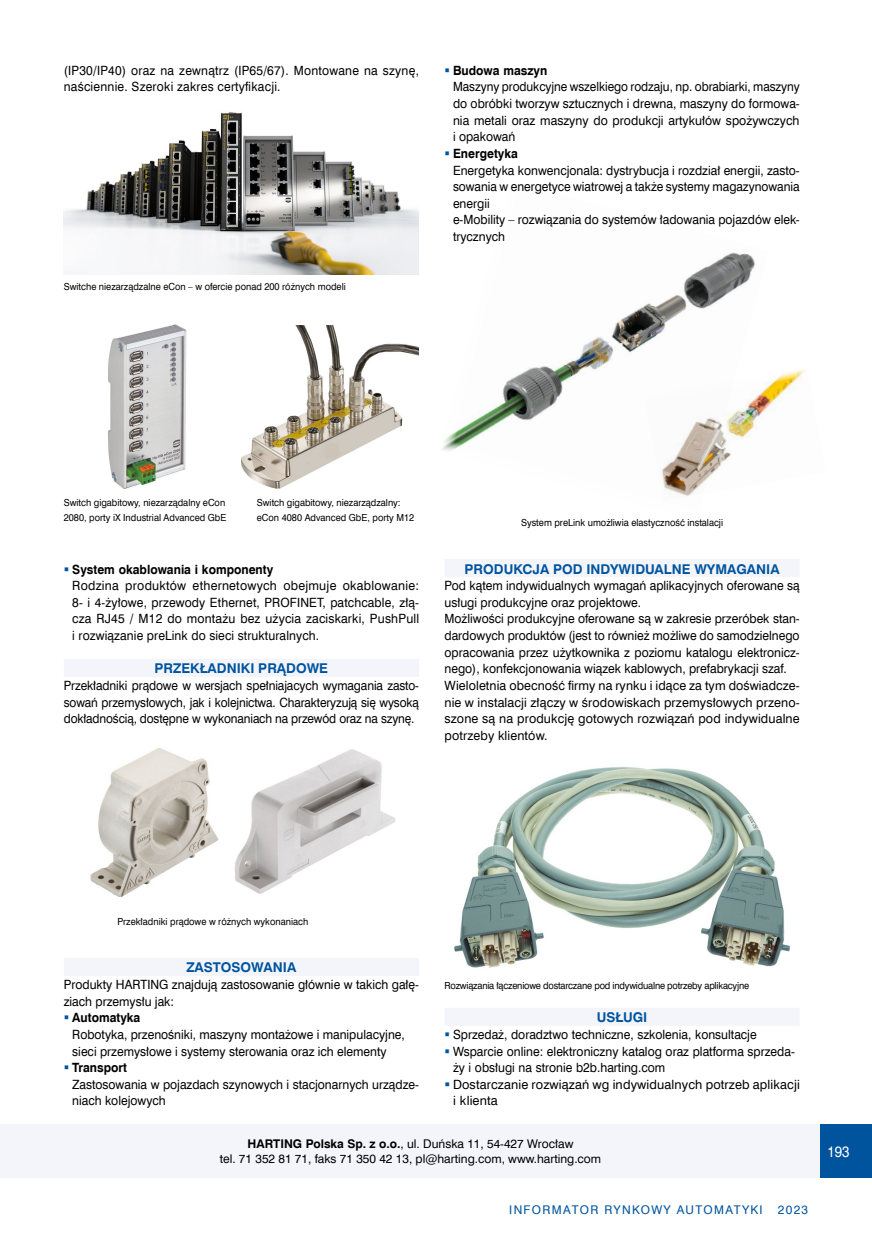
<style>
.page{position:relative;width:872px;height:1234px;background:#fff}
.page>*{position:absolute;margin:0;border:0;box-sizing:border-box;transform-origin:0 0}
.t1{font:15px "Swis 721 EU";color:#fff;scale:.9 1}
.prezŚródtytuł{font:700 13.5px "Swis 721 EU";color:#00549e}
.prezPodstawowy{font:12.75px/16.6px "Swis 721 EU";color:#000;scale:.95 1}
.prezPodstawowy-2{font:12.75px/16.6px "Swis 721 EU";color:#000;text-align:justify}
.prezPodstawowy-3{font:12.75px/16.6px "Swis 721 EU";color:#000;text-align:justify;scale:.94 1}
.prezPodstawowy-4{font:12.75px/16.6px "Swis 721 EU";color:#000;text-align:justify;scale:.93 1}
.prezPodstawowy-5{font:12.75px/16.6px "Swis 721 EU";letter-spacing:.02em;color:#000;scale:.95 1}
.t2{font:700 12.75px "Swis 721 EU";color:#000;scale:.95 1}
.prezStopka{font:12px "Swis 721 EU";color:#000}
.t3{font:12px "Swis 721 EU";letter-spacing:.11em;color:#00549e}
.prezPodpisZdj{font:9.75px/15px "Swis 721 EU";color:#000;scale:.95 1}
.prezPodpisZdj-2{font:9.75px "Swis 721 EU";letter-spacing:-.02em;color:#000;scale:.95 1}
.s1{font-weight:700}
</style>
<div class="page">
<div style="left:0;top:1124px;width:872px;height:53px;background:#f4f5fb"></div>
<div style="left:821px;top:1124px;width:51px;height:53px;background:#00549e"></div>
<div style="left:64px;top:658px;width:355px;height:18px;background:#f4f5fb"></div>
<div style="left:64px;top:957px;width:355px;height:18px;background:#f4f5fb"></div>
<div style="left:444px;top:559px;width:355px;height:18px;background:#f4f5fb"></div>
<div style="left:444px;top:1007px;width:355px;height:18px;background:#f4f5fb"></div>
<img style="left:64px;top:112px;width:355px;height:162px">
<img style="left:442px;top:252px;width:313px;height:199px">
<img style="left:644px;top:367px;width:162px;height:129px">
<img style="left:454px;top:767px;width:336px;height:200px">
<img style="left:90px;top:748px;width:129px;height:148px">
<img style="left:235px;top:749px;width:160px;height:145px">
<img style="left:241px;top:325px;width:178px;height:164px">
<img style="left:108px;top:324px;width:79px;height:165px">
<p class="prezPodstawowy-5" style="left:64px;top:62px;width:375px">(IP30/IP40) oraz na zewnątrz (IP65/67). Montowane na szynę, naściennie. Szeroki zakres certyfikacji.</p>
<p class="prezPodpisZdj" style="left:64px;top:279px;width:298px">Switche niezarządzalne eCon – w ofercie ponad 200 różnych modeli</p>
<p class="t2" style="left:453px;top:62px;width:101px">Budowa maszyn</p>
<p class="prezPodstawowy-4" style="left:453px;top:79px;width:374px">Maszyny produkcyjne wszelkiego rodzaju, np. obrabiarki, maszyny do obróbki tworzyw sztucznych i drewna, maszyny do formowa&shy;nia metali oraz maszyny do produkcji artykułów spożywczych i opakowań</p>
<p class="t2" style="left:453px;top:145px;width:70px">Energetyka</p>
<p class="prezPodstawowy" style="left:453px;top:162px;width:366px;text-align:justify">Energetyka konwencjonala: dystrybucja i rozdział energii, zasto&shy;sowania w energetyce wiatrowej a także systemy magazynowania energii</p>
<p class="prezPodstawowy" style="left:453px;top:212px;width:366px">e-Mobility – rozwiązania do systemów ładowania pojazdów elek&shy;trycznych</p>
<p class="prezPodpisZdj" style="left:64px;top:495px;width:172px">Switch gigabitowy, niezarządalny eCon<br>2080, porty iX Industrial Advanced GbE</p>
<p class="prezPodpisZdj" style="left:257px;top:495px;width:167px">Switch gigabitowy, niezarządzalny: eCon 4080 Advanced GbE, porty M12</p>
<p class="t2" style="left:72px;top:561px;width:213px">System okablowania i komponenty</p>
<p class="prezPodstawowy-2" style="left:72px;top:577px;width:348px">Rodzina produktów ethernetowych obejmuje okablowanie:<br>8- i 4-żyłowe, przewody Ethernet, PROFINET, patchcable, złą&shy;cza RJ45 / M12 do montażu bez użycia zaciskarki, PushPull i rozwiązanie preLink do sieci strukturalnych.</p>
<p class="prezŚródtytuł" style="left:155px;top:660px;width:175px">PRZEKŁADNIKI PRĄDOWE</p>
<p class="prezPodstawowy-3" style="left:64px;top:677px;width:379px">Przekładniki prądowe w wersjach spełniajacych wymagania zasto&shy;sowań przemysłowych, jak i kolejnictwa. Charakteryzują się wysoką dokładnością, dostępne w wykonaniach na przewód oraz na szynę.</p>
<p class="prezPodpisZdj" style="left:521px;top:515px;width:214px">System preLink umożliwia elastyczność instalacji</p>
<p class="prezŚródtytuł" style="left:464px;top:560px;width:316px">PRODUKCJA POD INDYWIDUALNE WYMAGANIA</p>
<p class="prezPodstawowy" style="left:444px;top:577px;width:375px">Pod kątem indywidualnych wymagań aplikacyjnych oferowane są usługi produkcyjne oraz projektowe.</p>
<p class="prezPodstawowy" style="left:444px;top:610px;width:375px;text-align:justify">Możliwości produkcyjne oferowane są w zakresie przeróbek stan&shy;dardowych produktów (jest to również możliwe do samodzielnego opracowania przez użytkownika z poziomu katalogu elektronicz&shy;nego), konfekcjonowania wiązek kablowych, prefabrykacji szaf.</p>
<p class="prezPodstawowy-2" style="left:444px;top:677px;width:357px">Wieloletnia obecność firmy na rynku i idące za tym doświadcze&shy;nie w instalacji złączy w środowiskach przemysłowych przeno&shy;szone są na produkcję gotowych rozwiązań pod indywidualne potrzeby klientów.</p>
<p class="prezPodpisZdj" style="left:117px;top:913px;width:202px">Przekładniki prądowe w różnych wykonaniach</p>
<p class="prezŚródtytuł" style="left:186px;top:959px;width:111px">ZASTOSOWANIA</p>
<p class="prezPodstawowy" style="left:64px;top:976px;width:375px">Produkty HARTING znajdują zastosowanie głównie w takich gałę&shy;ziach przemysłu jak:</p>
<p class="t2" style="left:72px;top:1009px;width:73px">Automatyka</p>
<p class="prezPodstawowy" style="left:72px;top:1026px;width:351px">Robotyka, przenośniki, maszyny montażowe i manipulacyjne,</p>
<p class="prezPodstawowy" style="left:72px;top:1042px;width:332px">sieci przemysłowe i systemy sterowania oraz ich elementy</p>
<p class="t2" style="left:72px;top:1059px;width:59px">Transport</p>
<p class="prezPodstawowy" style="left:72px;top:1076px;width:366px">Zastosowania w pojazdach szynowych i stacjonarnych urządze&shy;niach kolejowych</p>
<p class="prezPodpisZdj-2" style="left:444px;top:979px;width:322px">Rozwiązania łączeniowe dostarczane pod indywidualne potrzeby aplikacyjne</p>
<p class="prezŚródtytuł" style="left:597px;top:1008px;width:52px">USŁUGI</p>
<p class="prezPodstawowy" style="left:453px;top:1026px;width:321px">Sprzedaż, doradztwo techniczne, szkolenia, konsultacje</p>
<p class="prezPodstawowy" style="left:453px;top:1042px;width:361px">Wsparcie online: elektroniczny katalog oraz platforma sprzeda&shy;ży i obsługi na stronie b2b.harting.com</p>
<p class="prezPodstawowy-2" style="left:453px;top:1076px;width:348px">Dostarczanie rozwiązań wg indywidualnych potrzeb aplikacji i klienta</p>
<p class="prezStopka" style="left:247px;top:1136px;width:327px"><span class="s1">HARTING Polska Sp. z o.o.</span>, ul. Duńska 11, 54-427 Wrocław</p>
<p class="prezStopka" style="left:220px;top:1150px;width:383px">tel. 71 352 81 71, faks 71 350 42 13, pl@harting.com, www.harting.com</p>
<p class="t3" style="left:509px;top:1201px;width:255px">INFORMATOR RYNKOWY AUTOMATYKI</p>
<p class="t3" style="left:778px;top:1201px;width:32px">2023</p>
<p class="t1" style="left:827px;top:1141px;width:26px">193</p>
</div>
